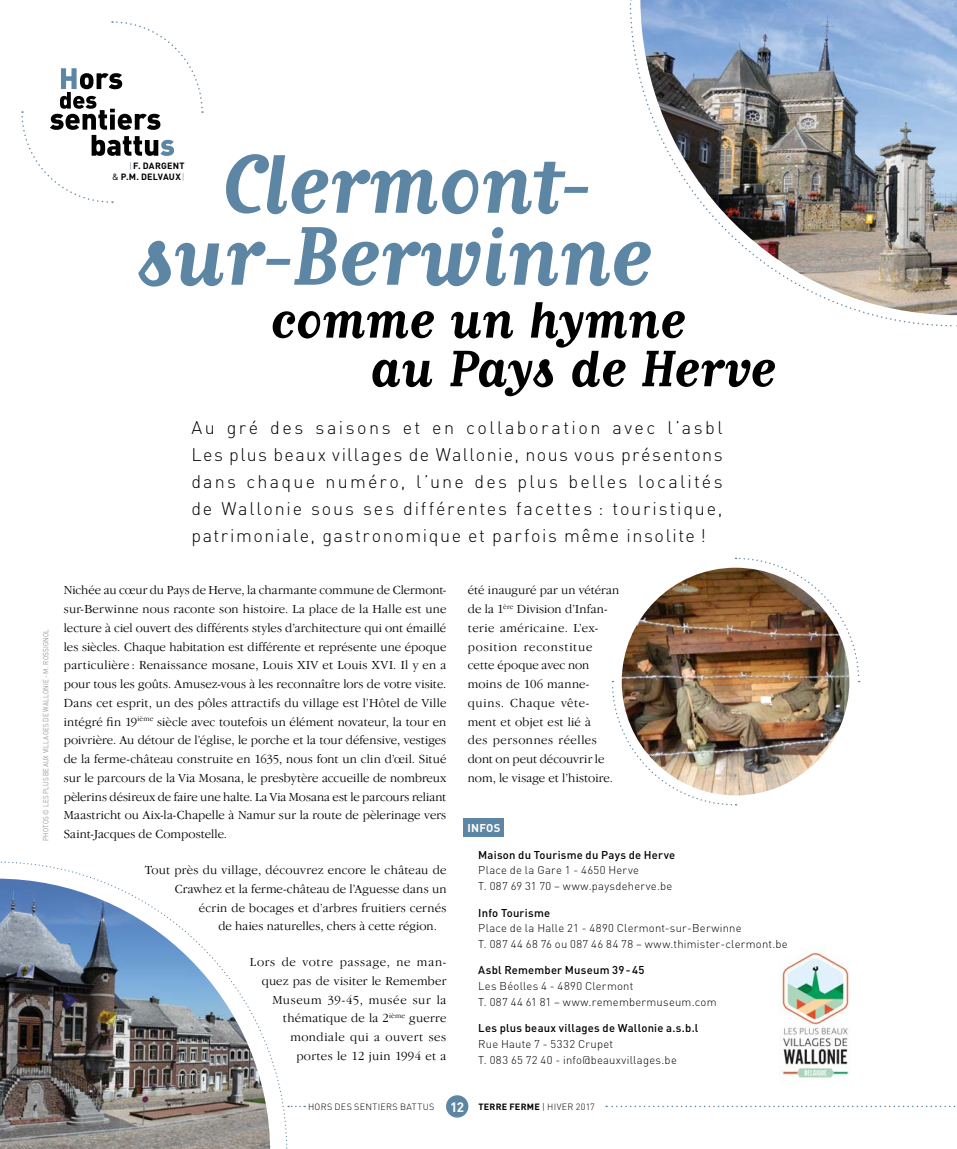
<style>
.page{position:relative;width:957px;height:1149px;background:#fff}
.page>*{position:absolute;margin:0;border:0;box-sizing:border-box;transform-origin:0 0}
.t1{font:700 97.5px/71.8px "Matrix Script";letter-spacing:-.005em;color:#5d86a4;text-align:center}
.t2{font:700 60px/48.6px "Matrix Script";color:#000}
.t3{font:300 18px/27px "DIN";letter-spacing:.085em;color:#000;text-align:justify}
.t4{font:300 12.75px/18.8px "Garamond IT Cby BT";letter-spacing:.015em;color:#000}
.t5{font:300 11.25px/15.8px "DIN";letter-spacing:.02em;color:#000}
.t6{font:500 11.25px "DIN";letter-spacing:.02em;color:#000}
.t7{font:700 11.25px "DIN";letter-spacing:.015em;color:#fff}
.t8{font:300 9px "DIN";letter-spacing:.035em;color:#000}
.t9{font:700 9px/10.8px "DIN";letter-spacing:.025em;color:#000;text-align:right}
.t10{font:7.5px "DIN";letter-spacing:.03em;color:#98989c;scale:.85 1}
.s1{font-weight:300;color:#5d86a4}
.s2{font-weight:400}
.s3{font-weight:700;font-size:13.5px;color:#fff}
.s4{font-weight:700}
</style>
<div class="page">
<div style="left:446px;top:1094px;width:22px;height:23px;background:#5d86a4;border-radius:50%"></div>
<svg style="left:606px;top:1105px;width:349px;height:1px"></svg>
<img style="left:780px;top:951px;width:70px;height:127px">
<img style="left:0;top:878px;width:270px;height:270px">
<img style="left:640px;top:0;width:317px;height:315px">
<svg style="left:611px;top:557px;width:249px;height:248px"></svg>
<img style="left:622px;top:567px;width:227px;height:228px;border-radius:50%">
<div style="left:463px;top:818px;width:41px;height:18px;background:#5d86a4"></div>
<svg style="left:21px;top:21px;width:182px;height:182px"></svg>
<h1 class="t1" style="left:137px;top:158px;width:516px">Clermont&shy;sur-Berwinne</h1>
<h2 class="t2" style="left:370px;top:302px;width:407px;text-indent:-100px">comme un hymne<br>au Pays de Herve</h2>
<p class="t9" style="left:112px;top:162px;width:74px"><span class="s1">|</span>F. DARGENT<br><span class="s2">&amp;</span> P.M. DELVAUX <span class="s1">|</span></p>
<p class="t3" style="left:191px;top:416px;width:533px">Au gré des saisons et en collaboration avec l’asbl Les plus beaux villages de Wallonie, nous vous présentons dans chaque numéro, l’une des plus belles localités de Wallonie sous ses différentes facettes : touristique, patrimoniale, gastronomique et parfois même insolite !</p>
<p class="t10" style="left:43px;top:840px;width:251px;rotate:-90deg">PHOTOS © LES PLUS BEAUX VILLAGES DE WALLONIE - M. ROSSIGNOL</p>
<p class="t4" style="left:64px;top:581px;width:384px;text-align:justify">Nichée au cœur du Pays de Herve, la charmante commune de Clermont&shy;sur-Berwinne nous raconte son histoire. La place de la Halle est une lecture à ciel ouvert des différents styles d’architecture qui ont émaillé les siècles. Chaque habitation est différente et représente une époque particulière : Renaissance mosane, Louis XIV et Louis XVI. Il y en a pour tous les goûts. Amusez-vous à les reconnaître lors de votre visite.<br>Dans cet esprit, un des pôles attractifs du village est l’Hôtel de Ville intégré fin 19<sup>ième</sup> siècle avec toutefois un élément novateur, la tour en poivrière. Au détour de l’église, le porche et la tour défensive, vestiges de la ferme-château construite en 1635, nous font un clin d’œil. Situé sur le parcours de la Via Mosana, le presbytère accueille de nombreux pèlerins désireux de faire une halte. La Via Mosana est le parcours reliant Maastricht ou Aix-la-Chapelle à Namur sur la route de pèlerinage vers Saint-Jacques de Compostelle.</p>
<p class="t4" style="left:145px;top:861px;width:303px">Tout près du village, découvrez encore le château de</p>
<p class="t4" style="left:175px;top:880px;width:273px">Crawhez et la ferme-château de l’Aguesse dans un</p>
<p class="t4" style="left:199px;top:898px;width:249px">écrin de bocages et d’arbres fruitiers cernés</p>
<p class="t4" style="left:218px;top:917px;width:220px">de haies naturelles, chers à cette région.</p>
<p class="t4" style="left:250px;top:953px;width:198px;text-align:right">Lors de votre passage, ne man&shy;quez pas de visiter le Remember<br>Museum 39-45, musée sur la thématique de la 2<sup>ième</sup> guerre mondiale qui a ouvert ses<br>portes le 12 juin 1994 et a</p>
<p class="t4" style="left:468px;top:581px;width:153px">été inauguré par un vétéran de la 1<sup>ère</sup> Division d’Infan&shy;terie américaine. L’ex&shy;position reconstitue cette époque avec non moins de 106 manne&shy;quins. Chaque vête&shy;ment et objet est lié à<br>des personnes réelles dont on peut découvrir le nom, le visage et l’histoire.</p>
<p class="t7" style="left:467px;top:823px;width:34px">INFOS</p>
<p class="t6" style="left:478px;top:850px;width:199px">Maison du Tourisme du Pays de Herve</p>
<p class="t5" style="left:478px;top:863px;width:196px">Place de la Gare 1 - 4650 Herve<br>T. 087 69 31 70 – www.paysdeherve.be</p>
<p class="t6" style="left:478px;top:908px;width:73px">Info Tourisme</p>
<p class="t5" style="left:478px;top:921px;width:311px">Place de la Halle 21 - 4890 Clermont-sur-Berwinne<br>T. 087 44 68 76 ou 087 46 84 78 – www.thimister-clermont.be</p>
<p class="t6" style="left:478px;top:966px;width:168px">Asbl Remember Museum 39 - 45</p>
<p class="t5" style="left:478px;top:979px;width:240px">Les Béolles 4 - 4890 Clermont<br>T. 087 44 61 81 – www.remembermuseum.com</p>
<p class="t6" style="left:478px;top:1023px;width:222px">Les plus beaux villages de Wallonie a.s.b.l</p>
<p class="t5" style="left:478px;top:1037px;width:200px">Rue Haute 7 - 5332 Crupet<br>T. 083 65 72 40 - info@beauxvillages.be</p>
<p class="t8" style="left:308px;top:1103px;width:288px">HORS DES SENTIERS BATTUS <span class="s3">12</span> <span class="s4">TERRE FERME</span> | HIVER 2017</p>
</div>
